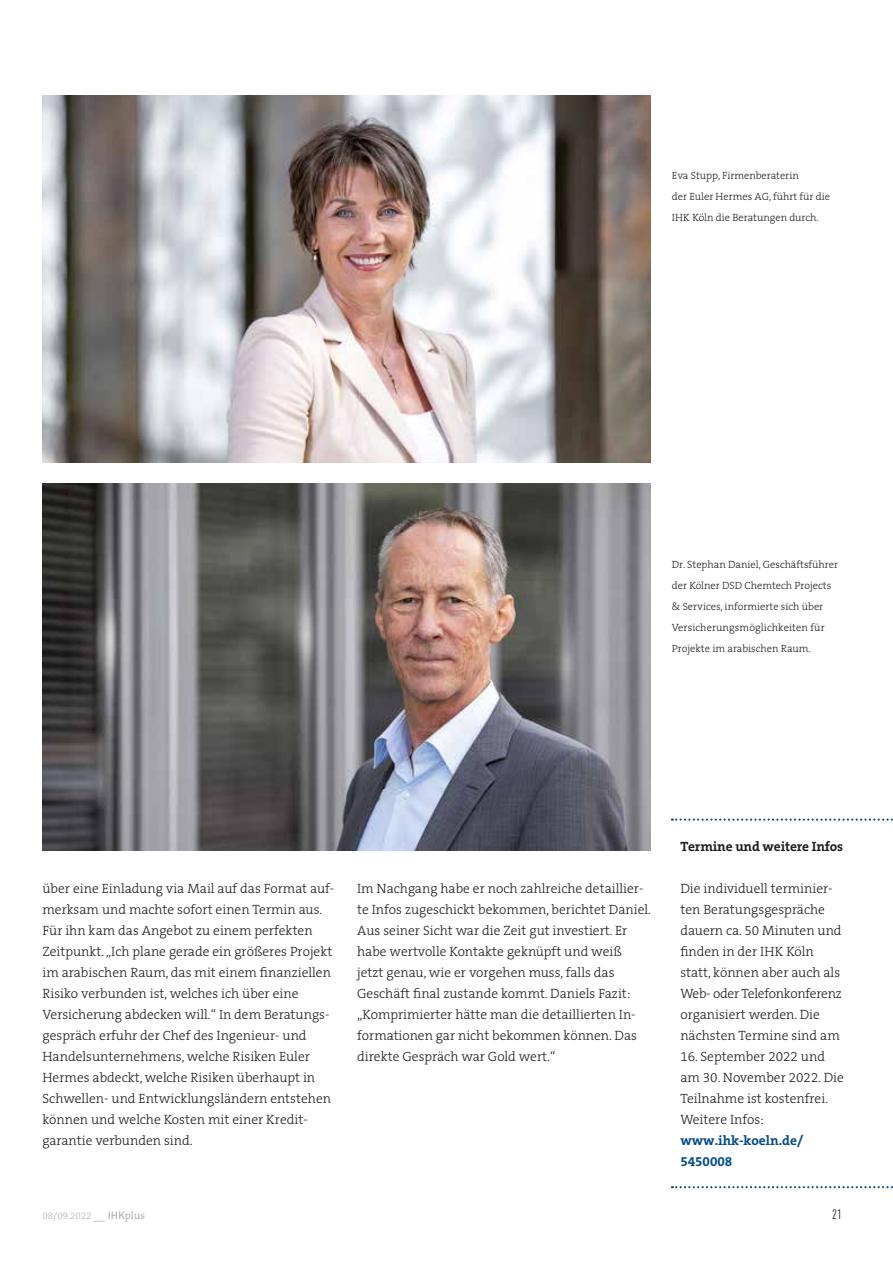
<style>
.page{position:relative;width:893px;height:1263px;background:#fff}
.page>*{position:absolute;margin:0;border:0;box-sizing:border-box;transform-origin:0 0}
.t1{font:300 13.5px/21px "The Serif B W3";color:#1d1d1b}
.t2{font:700 13.5px/21px "The Serif B W7";color:#004b88}
.t3{font:700 13.5px "The Serif B W7";letter-spacing:-.01em;color:#1d1d1b}
.t4{font:condensed 13.5px "DINOT";color:#1d1d1b}
.t5{font:300 10.5px/21px "The Serif B W3";color:#1d1d1b}
.t6{font:300 9.75px "The Serif B W3";color:#b3b2b2}
.s1{font-family:"The Serif B W5 Plain";font-weight:400;font-size:10.5px}
.s2{font-family:"DINOT";font-weight:500;font-size:10.5px}
</style>
<div class="page">
<img style="left:43px;top:95px;width:608px;height:368px">
<img style="left:43px;top:484px;width:608px;height:366px">
<svg style="left:672px;top:1186px;width:221px;height:2px"></svg>
<svg style="left:672px;top:818px;width:221px;height:3px"></svg>
<p class="t5" style="left:672px;top:165px;width:160px">Eva Stupp, Firmenberaterin<br>der Euler Hermes AG, führt für die<br>IHK Köln die Beratungen durch.</p>
<p class="t5" style="left:672px;top:554px;width:168px">Dr. Stephan Daniel, Geschäftsführer der Kölner DSD Chemtech Projects &amp; Services, informierte sich über Versicherungsmöglichkeiten für Projekte im arabischen Raum.</p>
<p class="t1" style="left:43px;top:878px;width:293px">über eine Einladung via Mail auf das Format auf&shy;merksam und machte sofort einen Termin aus.<br>Für ihn kam das Angebot zu einem perfekten Zeitpunkt. „Ich plane gerade ein größeres Projekt im arabischen Raum, das mit einem finanziellen Risiko verbunden ist, welches ich über eine Versicherung abdecken will.“ In dem Beratungs&shy;gespräch erfuhr der Chef des Ingenieur- und Handelsunternehmens, welche Risiken Euler Hermes abdeckt, welche Risiken überhaupt in Schwellen- und Entwicklungsländern entstehen können und welche Kosten mit einer Kredit&shy;garantie verbunden sind.</p>
<p class="t1" style="left:357px;top:878px;width:295px">Im Nachgang habe er noch zahlreiche detaillier&shy;te Infos zugeschickt bekommen, berichtet Daniel.<br>Aus seiner Sicht war die Zeit gut investiert. Er habe wertvolle Kontakte geknüpft und weiß jetzt genau, wie er vorgehen muss, falls das Geschäft final zustande kommt. Daniels Fazit: „Komprimierter hätte man die detaillierten In&shy;formationen gar nicht bekommen können. Das direkte Gespräch war Gold wert.“</p>
<p class="t6" style="left:43px;top:1209px;width:104px">08/09.2022 <span class="s1">__</span> <span class="s2">IHK</span><span class="s1">plus</span></p>
<p class="t3" style="left:680px;top:838px;width:164px">Termine und weitere Infos</p>
<p class="t1" style="left:680px;top:878px;width:163px">Die individuell terminier&shy;ten Beratungsgespräche dauern ca. 50 Minuten und finden in der IHK Köln statt, können aber auch als<br>Web- oder Telefonkonferenz organisiert werden. Die nächsten Termine sind am</p>
<p class="t1" style="left:680px;top:1046px;width:165px">16. September 2022 und am 30. November 2022. Die<br>Teilnahme ist kostenfrei.<br>Weitere Infos:</p>
<p class="t2" style="left:680px;top:1130px;width:124px">www.ihk-koeln.de/<br>5450008</p>
<p class="t4" style="left:832px;top:1204px;width:11px">21</p>
</div>
